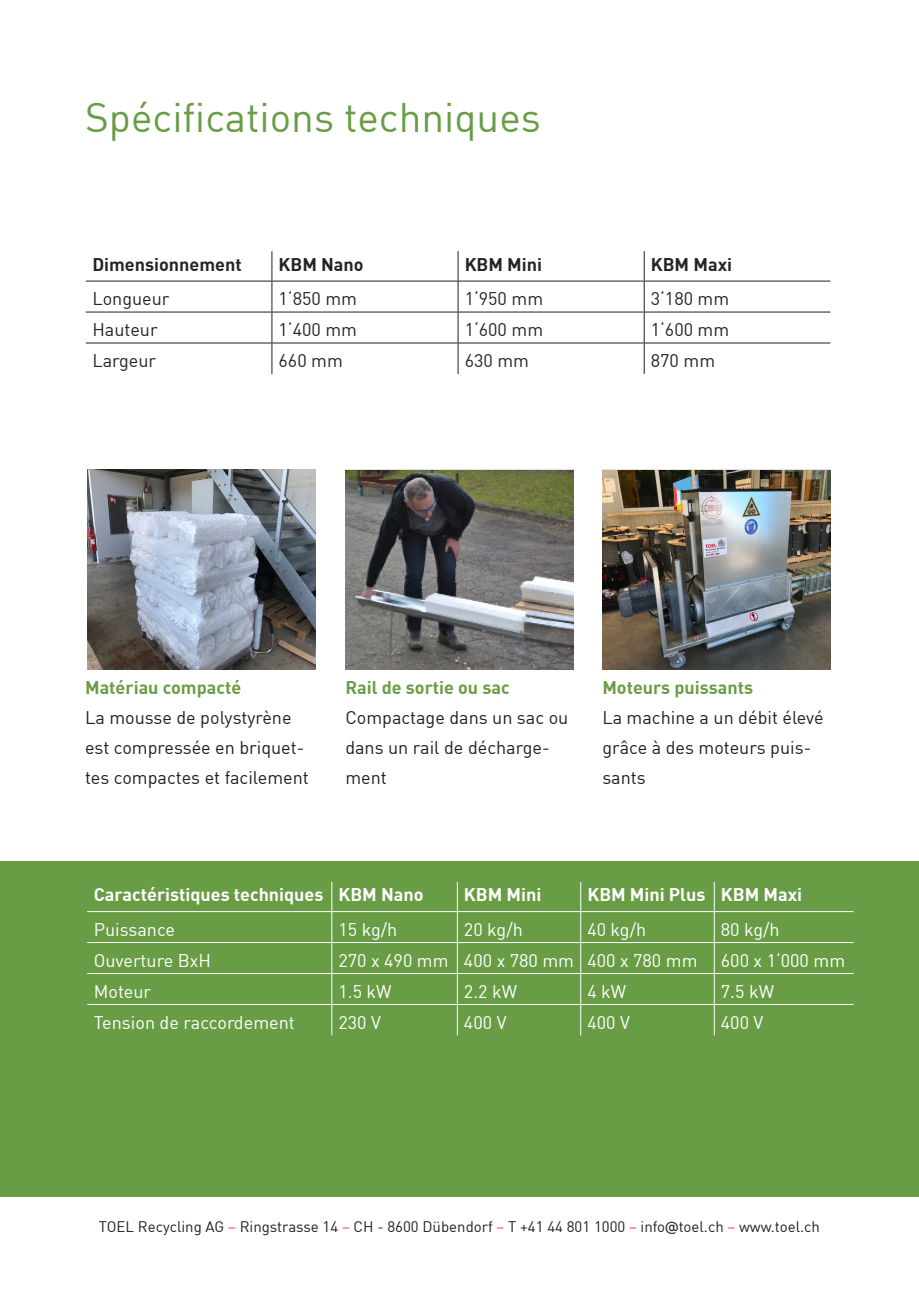
<style>
.page{position:relative;width:919px;height:1289px;background:#fff}
.page>*{position:absolute;margin:0;border:0;box-sizing:border-box;transform-origin:0 0}
.t1{font:40.5px "DIN";color:#699d45}
.t2{font:18px/30px "DIN";color:#231f20}
.t3{font:18px "DIN";color:#fff}
.t4{font:18px "DIN";color:#262324}
.t5{font:700 18px "DIN";color:#fff}
.t6{font:700 18px "DIN";color:#699d45}
.t7{font:700 18px "DIN";color:#262324}
.t8{font:15px "DIN";color:#231f20}
.s1{color:#f5333f}
.s2{font-family:"DIN2014"}
</style>
<div class="page">
<div style="left:0;top:861px;width:918px;height:336px;background:#699d45"></div>
<hr style="left:331px;top:881px;width:1px;height:30px;background:#fff">
<hr style="left:457px;top:881px;width:1px;height:30px;background:#fff">
<hr style="left:580px;top:881px;width:1px;height:30px;background:#fff">
<hr style="left:713px;top:881px;width:1px;height:30px;background:#fff">
<hr style="left:87px;top:911px;width:245px;height:1px;background:#fff">
<hr style="left:332px;top:911px;width:125px;height:1px;background:#fff">
<hr style="left:331px;top:912px;width:1px;height:30px;background:#fff">
<hr style="left:457px;top:911px;width:123px;height:1px;background:#fff">
<hr style="left:457px;top:912px;width:1px;height:30px;background:#fff">
<hr style="left:580px;top:911px;width:134px;height:1px;background:#fff">
<hr style="left:580px;top:912px;width:1px;height:30px;background:#fff">
<hr style="left:714px;top:911px;width:139px;height:1px;background:#fff">
<hr style="left:713px;top:912px;width:1px;height:30px;background:#fff">
<hr style="left:87px;top:942px;width:245px;height:1px;background:#fff">
<hr style="left:332px;top:942px;width:125px;height:1px;background:#fff">
<hr style="left:331px;top:942px;width:1px;height:31px;background:#fff">
<hr style="left:457px;top:942px;width:123px;height:1px;background:#fff">
<hr style="left:457px;top:942px;width:1px;height:31px;background:#fff">
<hr style="left:580px;top:942px;width:134px;height:1px;background:#fff">
<hr style="left:580px;top:942px;width:1px;height:31px;background:#fff">
<hr style="left:714px;top:942px;width:139px;height:1px;background:#fff">
<hr style="left:713px;top:942px;width:1px;height:31px;background:#fff">
<hr style="left:87px;top:973px;width:245px;height:1px;background:#fff">
<hr style="left:332px;top:973px;width:125px;height:1px;background:#fff">
<hr style="left:331px;top:973px;width:1px;height:31px;background:#fff">
<hr style="left:457px;top:973px;width:123px;height:1px;background:#fff">
<hr style="left:457px;top:973px;width:1px;height:31px;background:#fff">
<hr style="left:580px;top:973px;width:134px;height:1px;background:#fff">
<hr style="left:580px;top:973px;width:1px;height:31px;background:#fff">
<hr style="left:714px;top:973px;width:139px;height:1px;background:#fff">
<hr style="left:713px;top:973px;width:1px;height:31px;background:#fff">
<hr style="left:87px;top:1004px;width:245px;height:1px;background:#fff">
<hr style="left:332px;top:1004px;width:125px;height:1px;background:#fff">
<hr style="left:331px;top:1004px;width:1px;height:31px;background:#fff">
<hr style="left:457px;top:1004px;width:123px;height:1px;background:#fff">
<hr style="left:457px;top:1004px;width:1px;height:31px;background:#fff">
<hr style="left:580px;top:1004px;width:134px;height:1px;background:#fff">
<hr style="left:580px;top:1004px;width:1px;height:31px;background:#fff">
<hr style="left:714px;top:1004px;width:139px;height:1px;background:#fff">
<hr style="left:713px;top:1004px;width:1px;height:31px;background:#fff">
<img style="left:345px;top:470px;width:228px;height:200px">
<img style="left:602px;top:470px;width:228px;height:200px">
<hr style="left:271px;top:251px;width:1px;height:30px;background:#231f20">
<hr style="left:457px;top:251px;width:1px;height:30px;background:#231f20">
<hr style="left:643px;top:251px;width:1px;height:30px;background:#231f20">
<hr style="left:86px;top:281px;width:186px;height:1px;background:#231f20">
<hr style="left:272px;top:281px;width:186px;height:1px;background:#231f20">
<hr style="left:271px;top:281px;width:1px;height:31px;background:#231f20">
<hr style="left:458px;top:281px;width:186px;height:1px;background:#231f20">
<hr style="left:457px;top:281px;width:1px;height:31px;background:#231f20">
<hr style="left:644px;top:281px;width:186px;height:1px;background:#231f20">
<hr style="left:643px;top:281px;width:1px;height:31px;background:#231f20">
<hr style="left:86px;top:312px;width:186px;height:1px;background:#231f20">
<hr style="left:272px;top:312px;width:186px;height:1px;background:#231f20">
<hr style="left:271px;top:312px;width:1px;height:30px;background:#231f20">
<hr style="left:458px;top:312px;width:186px;height:1px;background:#231f20">
<hr style="left:457px;top:312px;width:1px;height:30px;background:#231f20">
<hr style="left:644px;top:312px;width:186px;height:1px;background:#231f20">
<hr style="left:643px;top:312px;width:1px;height:30px;background:#231f20">
<hr style="left:86px;top:342px;width:186px;height:1px;background:#231f20">
<hr style="left:272px;top:342px;width:186px;height:1px;background:#231f20">
<hr style="left:271px;top:343px;width:1px;height:31px;background:#231f20">
<hr style="left:458px;top:342px;width:186px;height:1px;background:#231f20">
<hr style="left:457px;top:343px;width:1px;height:31px;background:#231f20">
<hr style="left:644px;top:342px;width:186px;height:1px;background:#231f20">
<hr style="left:643px;top:343px;width:1px;height:31px;background:#231f20">
<img style="left:87px;top:469px;width:228px;height:201px">
<p class="t1" style="left:85px;top:92px;width:457px">Spécifications techniques</p>
<p class="t7" style="left:92px;top:252px;width:151px">Dimensionnement</p>
<p class="t7" style="left:278px;top:252px;width:87px">KBM Nano</p>
<p class="t7" style="left:464px;top:252px;width:79px">KBM Mini</p>
<p class="t7" style="left:650px;top:252px;width:83px">KBM Maxi</p>
<p class="t4" style="left:92px;top:288px;width:79px">Longueur</p>
<p class="t4" style="left:278px;top:288px;width:80px">1‘850 mm</p>
<p class="t4" style="left:464px;top:288px;width:80px">1‘950 mm</p>
<p class="t4" style="left:650px;top:288px;width:80px">3‘180 mm</p>
<p class="t4" style="left:92px;top:318px;width:67px">Hauteur</p>
<p class="t4" style="left:278px;top:318px;width:80px">1‘400 mm</p>
<p class="t4" style="left:464px;top:318px;width:80px">1‘600 mm</p>
<p class="t4" style="left:650px;top:318px;width:80px">1‘600 mm</p>
<p class="t4" style="left:92px;top:349px;width:65px">Largeur</p>
<p class="t4" style="left:278px;top:349px;width:66px">660 mm</p>
<p class="t4" style="left:464px;top:349px;width:66px">630 mm</p>
<p class="t4" style="left:650px;top:349px;width:66px">870 mm</p>
<p class="t6" style="left:85px;top:676px;width:158px">Matériau compacté</p>
<p class="t2" style="left:85px;top:702px;width:225px">La mousse de polystyrène est compressée en briquet&shy;tes compactes et facilement</p>
<p class="t6" style="left:345px;top:675px;width:166px">Rail de sortie ou sac</p>
<p class="t2" style="left:345px;top:702px;width:224px">Compactage dans un sac ou dans un rail de décharge&shy;ment</p>
<p class="t6" style="left:602px;top:676px;width:152px">Moteurs puissants</p>
<p class="t2" style="left:602px;top:702px;width:223px">La machine a un débit élevé grâce à des moteurs puis&shy;sants</p>
<p class="t5" style="left:94px;top:883px;width:231px">Caractéristiques techniques</p>
<p class="t5" style="left:338px;top:883px;width:87px">KBM Nano</p>
<p class="t5" style="left:464px;top:883px;width:79px">KBM Mini</p>
<p class="t5" style="left:587px;top:883px;width:120px">KBM Mini Plus</p>
<p class="t5" style="left:720px;top:883px;width:83px">KBM Maxi</p>
<p class="t3" style="left:94px;top:918px;width:83px">Puissance</p>
<p class="t3" style="left:338px;top:918px;width:60px">15 kg/h</p>
<p class="t3" style="left:464px;top:918px;width:60px">20 kg/h</p>
<p class="t3" style="left:587px;top:918px;width:60px">40 kg/h</p>
<p class="t3" style="left:720px;top:918px;width:60px">80 kg/h</p>
<p class="t3" style="left:94px;top:949px;width:119px">Ouverture BxH</p>
<p class="t3" style="left:338px;top:949px;width:112px">270 x 490 mm</p>
<p class="t3" style="left:464px;top:949px;width:112px">400 x 780 mm</p>
<p class="t3" style="left:587px;top:949px;width:112px">400 x 780 mm</p>
<p class="t3" style="left:720px;top:949px;width:126px">600 x 1‘000 mm</p>
<p class="t3" style="left:94px;top:980px;width:59px">Moteur</p>
<p class="t3" style="left:338px;top:980px;width:55px">1.5 kW</p>
<p class="t3" style="left:464px;top:980px;width:55px">2.2 kW</p>
<p class="t3" style="left:587px;top:980px;width:40px">4 kW</p>
<p class="t3" style="left:720px;top:980px;width:55px">7.5 kW</p>
<p class="t3" style="left:94px;top:1011px;width:202px">Tension de raccordement</p>
<p class="t3" style="left:338px;top:1011px;width:44px">230 V</p>
<p class="t3" style="left:464px;top:1011px;width:44px">400 V</p>
<p class="t3" style="left:587px;top:1011px;width:44px">400 V</p>
<p class="t3" style="left:720px;top:1011px;width:44px">400 V</p>
<p class="t8" style="left:99px;top:1217px;width:722px">TOEL Recycling AG <span class="s1">–</span> Ringstrasse 14 <span class="s1">–</span> CH - 8600 Dübendorf <span class="s1">–</span> T +41 44 801 1000 <span class="s1">–</span> info<span class="s2">@</span>toel.ch <span class="s1">–</span> www.toel.ch</p>
</div>
